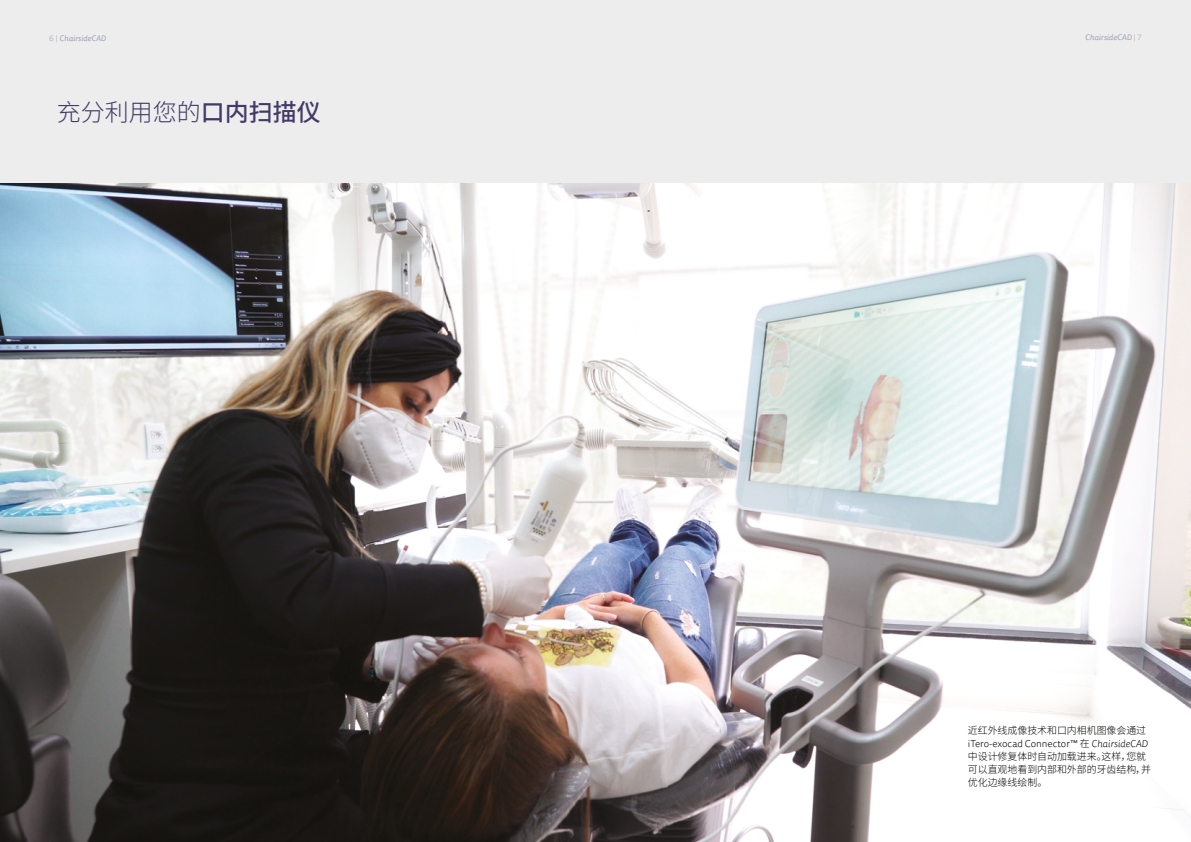
<style>
.page{position:relative;width:1191px;height:842px;background:#fff}
.page>*{position:absolute;margin:0;border:0;box-sizing:border-box;transform-origin:0 0}
.Headline_2023{font:300 24px "Source Han Sans CN";color:#433a67}
.BU_neu{font:300 10px/13px "Source Han Sans CN";color:#020203}
.t1{font:italic 8px "Tisa Sans Pro";color:#9ca0b9}
.s1{font-weight:300;font-style:normal}
.s2{font-weight:300;font-style:normal;color:#f08a5f}
.s3{font-weight:500}
.s4{font-family:"Tisa Sans Pro"}
.s5{font-family:"Tisa Sans Pro";font-style:italic}
</style>
<div class="page">
<div style="left:0;top:0;width:1191px;height:183px;background:#ededed"></div>
<img style="left:0;top:183px;width:1191px;height:659px">
<p class="t1" style="left:49px;top:33px;width:58px"><span class="s1">6</span> <span class="s2">|</span> ChairsideCAD</p>
<p class="t1" style="left:1085px;top:32px;width:58px">ChairsideCAD <span class="s2">|</span> <span class="s1">7</span></p>
<p class="Headline_2023" style="left:57px;top:99px;width:265px">充分利用您的<span class="s3">口内扫描仪</span></p>
<p class="BU_neu" style="left:968px;top:724px;width:185px">近红外线成像技术和口内相机图像会通过<span class="s4">iTero-exocad Connector™</span> 在 <span class="s5">ChairsideCAD</span>中设计修复体时自动加载进来。这样，您就可以直观地看到内部和外部的牙齿结构，并优化边缘线绘制。</p>
</div>
